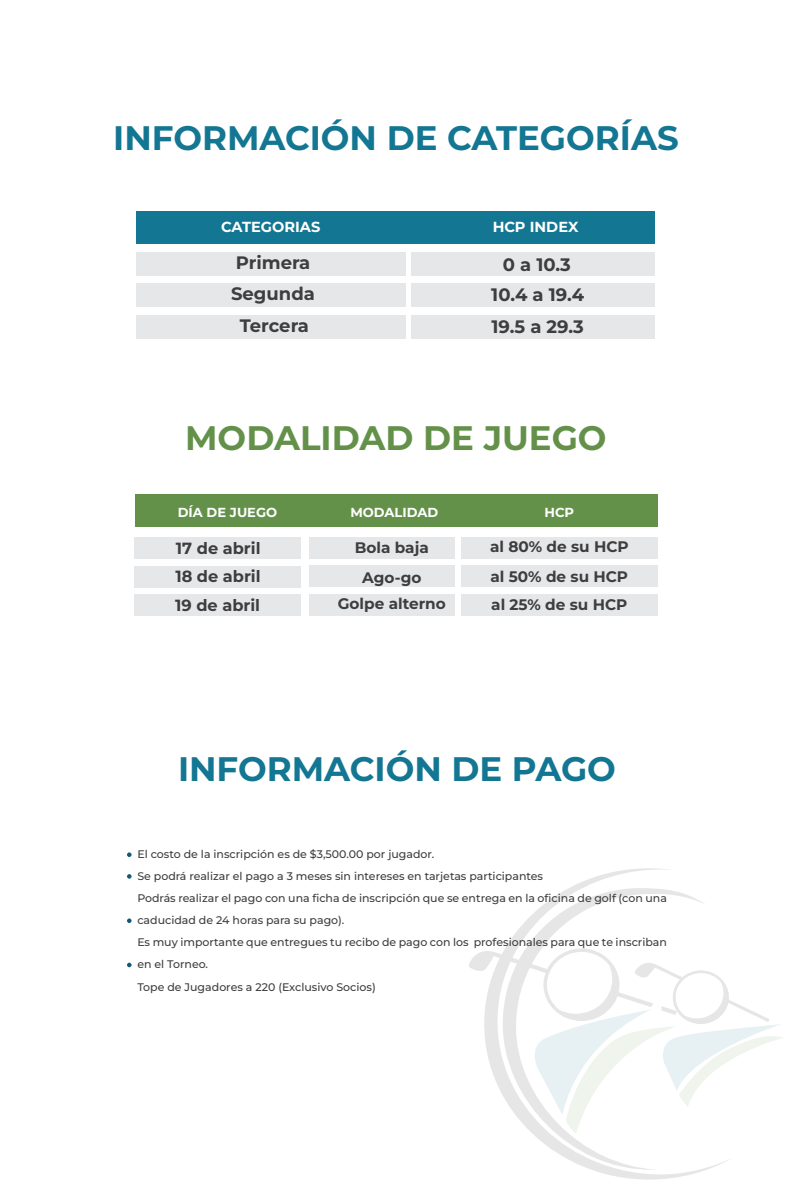
<style>
.page{position:relative;width:792px;height:1184px;background:#fff}
.page>*{position:absolute;margin:0;border:0;box-sizing:border-box;transform-origin:0 0}
.t1{font:700 34px "Montserrat";color:#137692}
.t2{font:700 34px "Montserrat";color:#64914a}
.t3{font:700 18px/31.1px "Montserrat";color:#3e3e3f;text-align:center}
.t4{font:700 16.2px "Montserrat";color:#3e3e3f}
.t5{font:700 15.3px/29.4px "Montserrat";color:#3e3e3f}
.t6{font:700 14.6px "Montserrat";color:#fff}
.t7{font:700 13.1px "Montserrat";color:#fff}
.t8{font:500 11px/22px "Montserrat";color:#3e3e3f}
</style>
<div class="page">
<svg style="left:469px;top:951px;width:314px;height:107px"></svg>
<svg style="left:484px;top:868px;width:250px;height:311px"></svg>
<svg style="left:503px;top:888px;width:204px;height:281px"></svg>
<div style="left:137px;top:252px;width:269px;height:24px;background:#e6e7e9"></div>
<div style="left:137px;top:283px;width:269px;height:24px;background:#e6e7e9"></div>
<div style="left:137px;top:315px;width:269px;height:24px;background:#e6e7e9"></div>
<div style="left:412px;top:251px;width:243px;height:24px;background:#e6e7e9"></div>
<div style="left:412px;top:283px;width:243px;height:24px;background:#e6e7e9"></div>
<div style="left:412px;top:315px;width:243px;height:24px;background:#e6e7e9"></div>
<div style="left:137px;top:212px;width:518px;height:32px;background:#137692"></div>
<div style="left:135px;top:494px;width:522px;height:33px;background:#64914a"></div>
<div style="left:135px;top:537px;width:166px;height:22px;background:#e6e7e9"></div>
<div style="left:135px;top:566px;width:166px;height:21px;background:#e6e7e9"></div>
<div style="left:135px;top:595px;width:166px;height:21px;background:#e6e7e9"></div>
<div style="left:310px;top:537px;width:145px;height:22px;background:#e6e7e9"></div>
<div style="left:310px;top:566px;width:145px;height:21px;background:#e6e7e9"></div>
<div style="left:310px;top:594px;width:145px;height:22px;background:#e6e7e9"></div>
<div style="left:461px;top:537px;width:196px;height:21px;background:#e6e7e9"></div>
<div style="left:461px;top:565px;width:196px;height:22px;background:#e6e7e9"></div>
<div style="left:461px;top:594px;width:196px;height:21px;background:#e6e7e9"></div>
<svg style="left:127px;top:852px;width:5px;height:5px"></svg>
<svg style="left:127px;top:874px;width:5px;height:4px"></svg>
<svg style="left:127px;top:918px;width:5px;height:5px"></svg>
<svg style="left:127px;top:962px;width:5px;height:5px"></svg>
<h1 class="t1" style="left:113px;top:114px;width:567px">INFORMACIÓN DE CATEGORÍAS</h1>
<h3 class="t6" style="left:221px;top:216px;width:101px">CATEGORIAS</h3>
<h3 class="t6" style="left:493px;top:216px;width:87px">HCP INDEX</h3>
<h2 class="t3" style="left:236px;top:248px;width:76px">Primera</h2>
<h2 class="t3" style="left:491px;top:250px;width:94px">0 a 10.3<br>10.4 a 19.4<br>19.5 a 29.3</h2>
<h2 class="t3" style="left:231px;top:279px;width:85px">Segunda<br>Tercera</h2>
<h1 class="t2" style="left:185px;top:413px;width:423px">MODALIDAD DE JUEGO</h1>
<p class="t7" style="left:178px;top:503px;width:101px">DÍA DE JUEGO</p>
<p class="t7" style="left:350px;top:503px;width:89px">MODALIDAD</p>
<p class="t7" style="left:544px;top:503px;width:31px">HCP</p>
<h3 class="t4" style="left:176px;top:536px;width:86px">17 de abril</h3>
<h3 class="t5" style="left:355px;top:534px;width:75px">Bola baja</h3>
<h3 class="t5" style="left:490px;top:533px;width:140px">al 80% de su HCP al 50% de su HCP</h3>
<h3 class="t5" style="left:491px;top:590px;width:138px">al 25% de su HCP</h3>
<h3 class="t4" style="left:175px;top:565px;width:87px">18 de abril</h3>
<h3 class="t5" style="left:362px;top:563px;width:61px">Ago-go</h3>
<h3 class="t4" style="left:175px;top:594px;width:86px">19 de abril</h3>
<h3 class="t5" style="left:338px;top:590px;width:110px">Golpe alterno</h3>
<h1 class="t1" style="left:178px;top:745px;width:439px">INFORMACIÓN DE PAGO</h1>
<p class="t8" style="left:137px;top:844px;width:531px">El costo de la inscripción es de $3,500.00 por jugador.<br>Se podrá realizar el pago a 3 meses sin intereses en tarjetas participantes<br>Podrás realizar el pago con una ficha de inscripción que se entrega en la oficina de golf (con una caducidad de 24 horas para su pago).<br>Es muy importante que entregues tu recibo de pago con los profesionales para que te inscriban en el Torneo.<br>Tope de Jugadores a 220 (Exclusivo Socios)</p>
</div>
